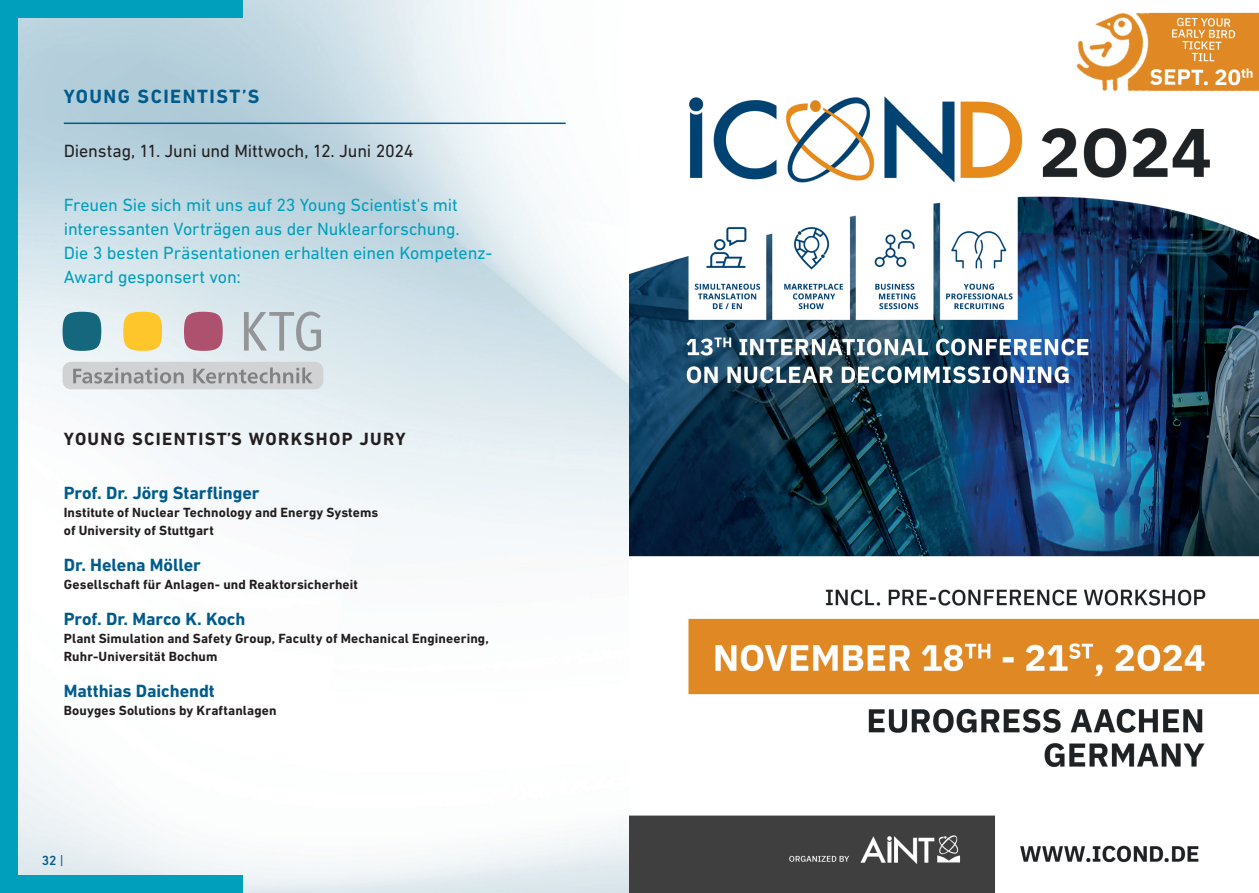
<style>
.page{position:relative;width:1259px;height:893px;background:#fff}
.page>*{position:absolute;margin:0;border:0;box-sizing:border-box;transform-origin:0 0}
.KT_Head_3_Programm_Bold{font:700 19.5px "DIN Next LT Pro";letter-spacing:.075em;color:#005b8c}
.LaufText_LiBü_OHNE_ausrichten{font:18px/24px "DIN Next LT Pro";letter-spacing:-.01em;color:#009fbc}
.KT_Head_3_Programm_Bold_DklBlau{font:700 18px "DIN Next LT Pro";letter-spacing:-.005em;color:#005b8c}
.KT_Head_3_Programm{font:18px "DIN Next LT Pro";letter-spacing:-.01em;color:#231f20}
.KT_Head_3_Programm-2{font:700 18px "DIN Next LT Pro";letter-spacing:.075em;color:#231f20}
.KT_Head_3_Programm-3{font:700 13.5px/18px "DIN Next LT Pro";letter-spacing:.01em;color:#231f20}
.t1{font:500 13.5px "DIN Next LT Pro";color:#005b8c}
.s1{font-weight:400}
</style>
<div class="page">
<img style="left:17px;top:0;width:612px;height:893px">
<img style="left:629px;top:12px;width:630px;height:881px">
<div style="left:0;top:876px;width:242px;height:17px;background:#009fbc"></div>
<div style="left:0;top:0;width:242px;height:17px;background:#009fbc"></div>
<div style="left:0;top:0;width:17px;height:893px;background:#009fbc"></div>
<hr style="left:64px;top:123px;width:502px;height:1px;background:#005b8c">
<div style="left:123px;top:312px;width:39px;height:39px;background:#fec62a;border-radius:50%"></div>
<div style="left:184px;top:312px;width:39px;height:39px;background:#ae516e;border-radius:50%"></div>
<div style="left:63px;top:312px;width:38px;height:39px;background:#15677d;border-radius:50%"></div>
<svg style="left:244px;top:312px;width:77px;height:39px"></svg>
<div style="left:63px;top:362px;width:260px;height:27px;background:#d1d2d4;border-radius:8px"></div>
<svg style="left:73px;top:367px;width:240px;height:17px"></svg>
<p class="KT_Head_3_Programm_Bold" style="left:64px;top:85px;width:197px">YOUNG SCIENTIST’S</p>
<p class="KT_Head_3_Programm" style="left:64px;top:141px;width:351px">Dienstag, 11. Juni und Mittwoch, 12. Juni 2024</p>
<p class="LaufText_LiBü_OHNE_ausrichten" style="left:64px;top:193px;width:430px">Freuen Sie sich mit uns auf 23 Young Scientist's mit interessanten Vorträgen aus der Nuklearforschung.<br>Die 3 besten Präsentationen erhalten einen Kompetenz-Award gesponsert von:</p>
<p class="KT_Head_3_Programm-2" style="left:64px;top:428px;width:343px">YOUNG SCIENTIST’S WORKSHOP JURY</p>
<p class="KT_Head_3_Programm_Bold_DklBlau" style="left:64px;top:482px;width:197px">Prof. Dr. Jörg Starflinger</p>
<p class="KT_Head_3_Programm-3" style="left:64px;top:503px;width:316px">Institute of Nuclear Technology and Energy Systems of University of Stuttgart</p>
<p class="KT_Head_3_Programm_Bold_DklBlau" style="left:64px;top:554px;width:139px">Dr. Helena Möller</p>
<p class="KT_Head_3_Programm-3" style="left:64px;top:575px;width:296px">Gesellschaft für Anlagen- und Reaktorsicherheit</p>
<p class="KT_Head_3_Programm_Bold_DklBlau" style="left:64px;top:608px;width:183px">Prof. Dr. Marco K. Koch</p>
<p class="KT_Head_3_Programm-3" style="left:64px;top:629px;width:426px">Plant Simulation and Safety Group, Faculty of Mechanical Engineering,<br>Ruhr-Universität Bochum</p>
<p class="KT_Head_3_Programm_Bold_DklBlau" style="left:64px;top:680px;width:153px">Matthias Daichendt</p>
<p class="KT_Head_3_Programm-3" style="left:64px;top:701px;width:214px">Bouyges Solutions by Kraftanlagen</p>
<p class="t1" style="left:42px;top:853px;width:24px">32 <span class="s1">|</span></p>
</div>
